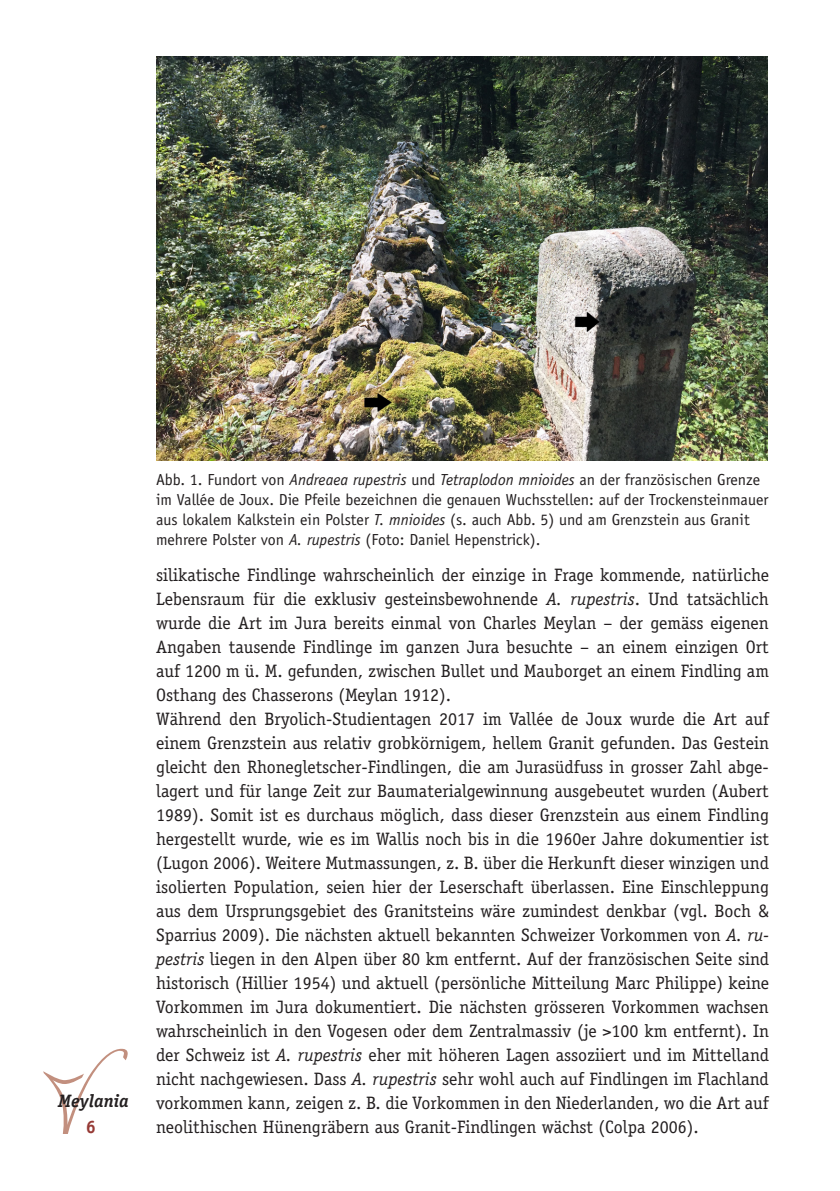
<style>
.page{position:relative;width:840px;height:1191px;background:#fff}
.page>*{position:absolute;margin:0;border:0;box-sizing:border-box;transform-origin:0 0}
.t1{font:18px/24px "Officina Serif";color:#231f20}
.t2{font:italic 700 18px/26.4px "Officina Serif";color:#231f20;text-align:center}
.t3{font:16px/20px "Officina Sans";color:#231f20}
.s1{font-style:normal;color:#963a35}
.s2{font-style:italic}
</style>
<div class="page">
<svg style="left:43px;top:1048px;width:85px;height:85px"></svg>
<img style="left:156px;top:57px;width:611px;height:404px">
<p class="t2" style="left:58px;top:1087px;width:72px">Meylania<br><span class="s1">6</span></p>
<p class="t3" style="left:156px;top:469px;width:613px">Abb. 1. Fundort von <span class="s2">Andreaea rupestris</span> und <span class="s2">Tetraplodon mnioides</span> an der französischen Grenze im Vallée de Joux. Die Pfeile bezeichnen die genauen Wuchsstellen: auf der Trockensteinmauer aus lokalem Kalkstein ein Polster <span class="s2">T. mnioides</span> (s. auch Abb. 5) und am Grenzstein aus Granit mehrere Polster von <span class="s2">A. rupestris</span> (Foto: Daniel Hepenstrick).</p>
<p class="t1" style="left:156px;top:562px;width:614px">silikatische Findlinge wahrscheinlich der einzige in Frage kommende, natürliche Lebensraum für die exklusiv gesteinsbewohnende <span class="s2">A. rupestris</span>. Und tatsächlich wurde die Art im Jura bereits einmal von Charles Meylan – der gemäss eigenen Angaben tausende Findlinge im ganzen Jura besuchte – an einem einzigen Ort auf 1200 m ü. M. gefunden, zwischen Bullet und Mauborget an einem Findling am Osthang des Chasserons (Meylan 1912).<br>Während den Bryolich-Studientagen 2017 im Vallée de Joux wurde die Art auf einem Grenzstein aus relativ grobkörnigem, hellem Granit gefunden. Das Gestein gleicht den Rhonegletscher-Findlingen, die am Jurasüdfuss in grosser Zahl abge&shy;lagert und für lange Zeit zur Baumaterialgewinnung ausgebeutet wurden (Aubert 1989). Somit ist es durchaus möglich, dass dieser Grenzstein aus einem Findling hergestellt wurde, wie es im Wallis noch bis in die 1960er Jahre dokumentier ist (Lugon 2006). Weitere Mutmassungen, z. B. über die Herkunft dieser winzigen und isolierten Population, seien hier der Leserschaft überlassen. Eine Einschleppung aus dem Ursprungsgebiet des Granitsteins wäre zumindest denkbar (vgl. Boch &amp; Sparrius 2009). Die nächsten aktuell bekannten Schweizer Vorkommen von <span class="s2">A. ru&shy;pestris</span> liegen in den Alpen über 80 km entfernt. Auf der französischen Seite sind historisch (Hillier 1954) und aktuell (persönliche Mitteilung Marc Philippe) keine Vorkommen im Jura dokumentiert. Die nächsten grösseren Vorkommen wachsen wahrscheinlich in den Vogesen oder dem Zentralmassiv (je &gt;100 km entfernt). In der Schweiz ist <span class="s2">A. rupestris</span> eher mit höheren Lagen assoziiert und im Mittelland nicht nachgewiesen. Dass <span class="s2">A. rupestris</span> sehr wohl auch auf Findlingen im Flachland vorkommen kann, zeigen z. B. die Vorkommen in den Niederlanden, wo die Art auf neolithischen Hünengräbern aus Granit-Findlingen wächst (Colpa 2006).</p>
</div>
